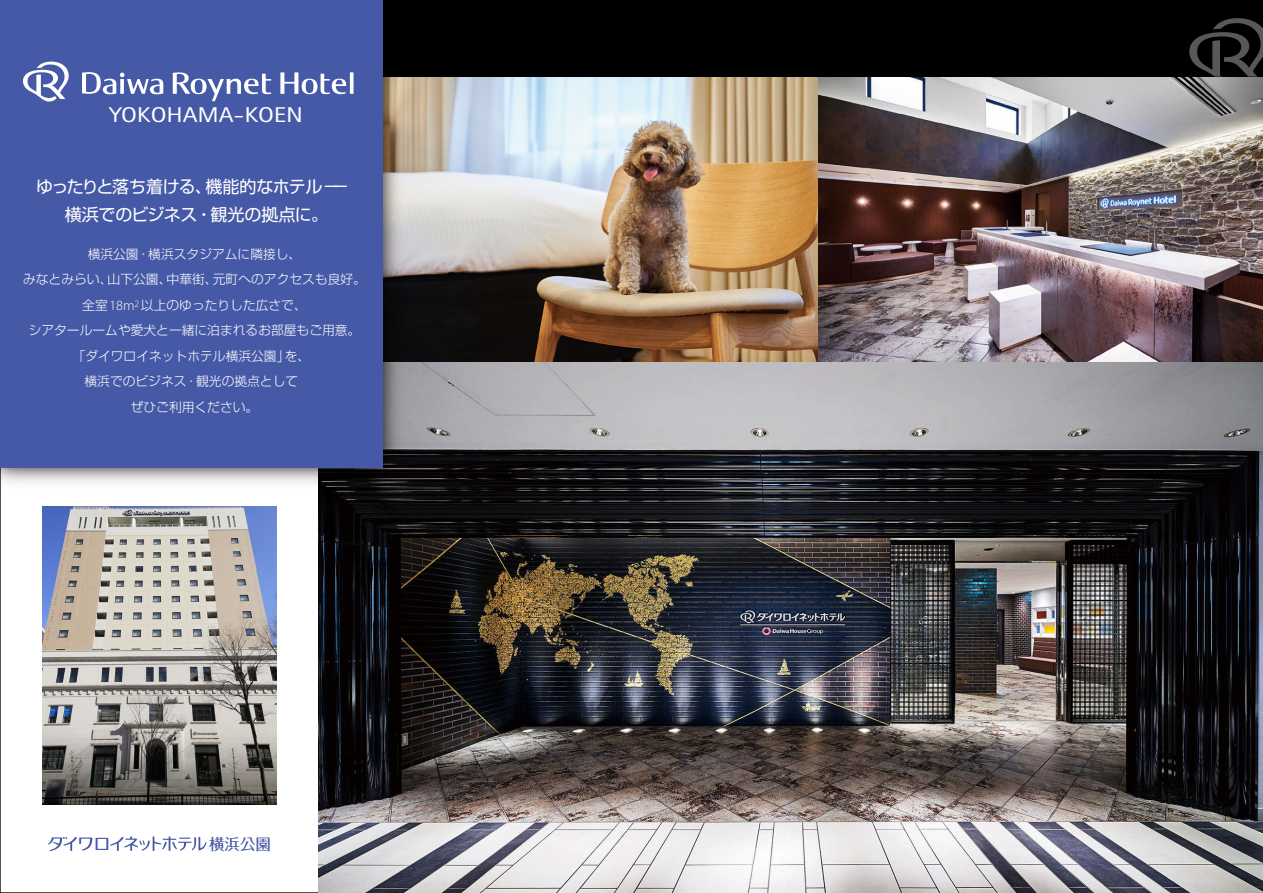
<style>
.page{position:relative;width:1263px;height:893px;background:#fff}
.page>*{position:absolute;margin:0;border:0;box-sizing:border-box;transform-origin:0 0}
.t1{font:21.45px "Rotis Sans Serif Std";letter-spacing:-.005em;color:#fff;scale:1.25 1}
.t2{font:16.95px/27.6px "Shin Go Pro";letter-spacing:-.02em;color:#fff;text-align:center}
.t3{font:500 15.45px "Folk Pro";color:#4659a7}
.t4{font:300 12.75px/25.5px "Shin Go Pro";color:#fff;text-align:center}
.s1{font-family:"Myriad Pro";font-size:14.1px}
</style>
<div class="page">
<svg style="left:48px;top:836px;width:158px;height:15px"></svg>
<img style="left:43px;top:507px;width:233px;height:297px">
<img style="left:319px;top:361px;width:944px;height:532px">
<img style="left:408px;top:77px;width:855px;height:284px">
<div style="left:0;top:0;width:1263px;height:77px;background:#000"></div>
<svg style="left:1189px;top:18px;width:74px;height:59px"></svg>
<img style="left:0;top:77px;width:408px;height:416px">
<div style="left:0;top:0;width:383px;height:468px;background:#4659a7"></div>
<hr style="left:350px;top:72px;width:3px;height:22px;background:#fff">
<svg style="left:82px;top:72px;width:81px;height:23px"></svg>
<svg style="left:173px;top:72px;width:98px;height:29px"></svg>
<svg style="left:280px;top:72px;width:66px;height:22px"></svg>
<svg style="left:23px;top:61px;width:46px;height:41px"></svg>
<h1 class="t1" style="left:109px;top:102px;width:157px">YOKOHAMA-KOEN</h1>
<h2 class="t2" style="left:36px;top:171px;width:315px">ゆったりと落ち着ける、機能的なホテル－－横浜でのビジネス・観光の拠点に。</h2>
<p class="t4" style="left:23px;top:240px;width:344px">横浜公園・横浜スタジアムに隣接し、<br>みなとみらい、山下公園、中華街、元町へのアクセスも良好。全室<span class="s1">18m</span><sup>2</sup> 以上のゆったりした広さで、<br>シアタールームや愛犬と一緒に泊まれるお部屋もご用意。「ダイワロイネットホテル横浜公園」を、<br>横浜でのビジネス・観光の拠点として<br>ぜひご利用ください。</p>
<p class="t3" style="left:209px;top:831px;width:64px">横浜公園</p>
</div>
